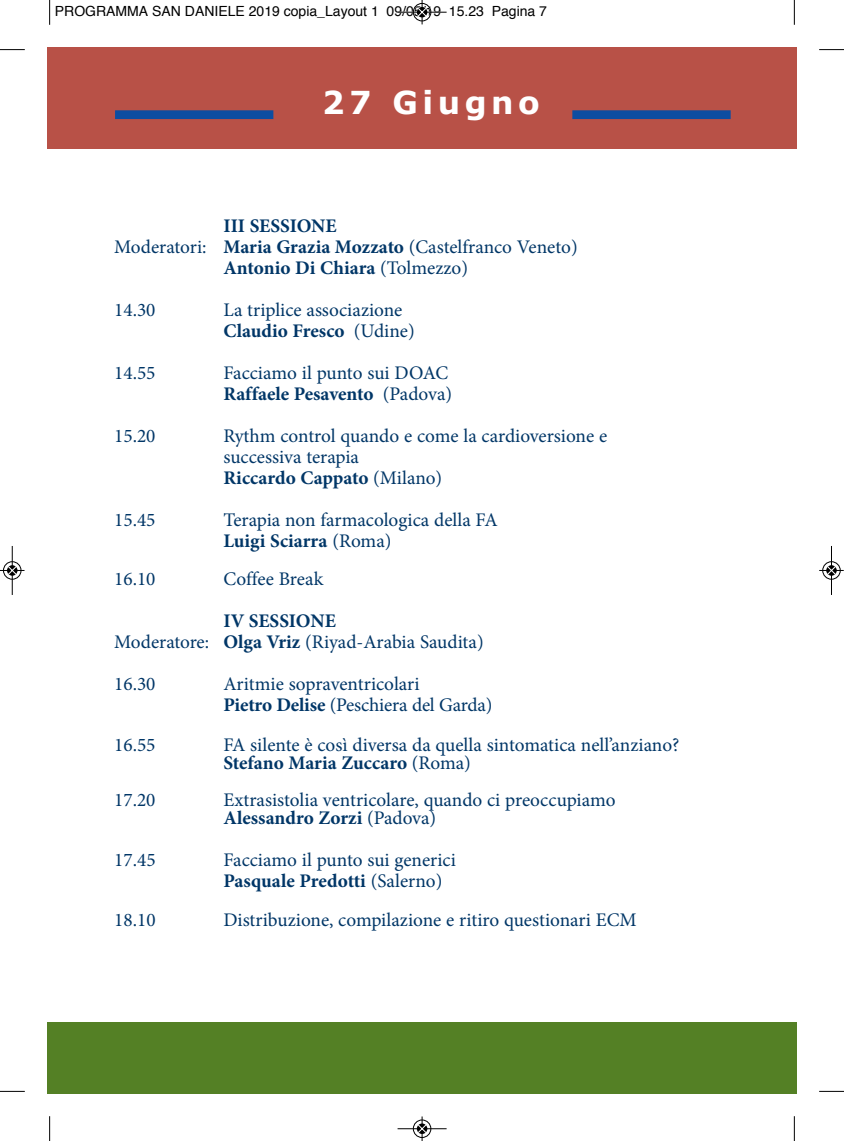
<style>
.page{position:relative;width:844px;height:1141px;background:#fff}
.page>*{position:absolute;margin:0;border:0;box-sizing:border-box;transform-origin:0 0}
.t1{font:700 31.5px "Verdana";letter-spacing:.14em;color:#fff}
.t2{font:19.25px/21px "Minion Pro";color:#003667}
.t3{font:700 19.25px "Minion Pro";color:#003667}
.t4{font:14px "Helvetica";color:#000}
.s1{font-weight:700}
.s2{font-weight:400}
</style>
<div class="page">
<div style="left:47px;top:47px;width:749px;height:102px;background:#b85147"></div>
<div style="left:47px;top:1022px;width:749px;height:72px;background:#548025"></div>
<div style="left:115px;top:110px;width:158px;height:9px;background:#0d4da1"></div>
<div style="left:572px;top:110px;width:158px;height:9px;background:#0d4da1"></div>
<svg style="left:49px;top:0;width:1px;height:25px"></svg>
<svg style="left:0;top:49px;width:25px;height:1px"></svg>
<svg style="left:793px;top:0;width:1px;height:25px"></svg>
<svg style="left:819px;top:49px;width:24px;height:1px"></svg>
<svg style="left:49px;top:1116px;width:1px;height:25px"></svg>
<svg style="left:0;top:1091px;width:25px;height:1px"></svg>
<svg style="left:793px;top:1116px;width:1px;height:25px"></svg>
<svg style="left:819px;top:1091px;width:24px;height:1px"></svg>
<div style="left:412px;top:3px;width:19px;height:19px;border:1px solid #fff;border-radius:50%"></div>
<hr style="left:397px;top:12px;width:49px;height:1px;background:#000">
<div style="left:413px;top:3px;width:18px;height:18px;border:1px solid #000;border-radius:50%"></div>
<svg style="left:417px;top:0;width:9px;height:24px"></svg>
<div style="left:412px;top:1119px;width:19px;height:19px;border:1px solid #fff;border-radius:50%"></div>
<hr style="left:397px;top:1128px;width:49px;height:1px;background:#000">
<div style="left:413px;top:1120px;width:18px;height:18px;border:1px solid #000;border-radius:50%"></div>
<svg style="left:417px;top:1116px;width:9px;height:25px"></svg>
<div style="left:3px;top:561px;width:19px;height:19px;border:1px solid #fff;border-radius:50%"></div>
<hr style="left:12px;top:546px;width:1px;height:49px;background:#000">
<div style="left:3px;top:561px;width:18px;height:18px;border:1px solid #000;border-radius:50%"></div>
<svg style="left:0;top:566px;width:24px;height:9px"></svg>
<div style="left:821px;top:561px;width:19px;height:19px;border:1px solid #fff;border-radius:50%"></div>
<hr style="left:831px;top:546px;width:1px;height:49px;background:#000">
<div style="left:822px;top:561px;width:18px;height:18px;border:1px solid #000;border-radius:50%"></div>
<svg style="left:819px;top:566px;width:24px;height:9px"></svg>
<p class="t4" style="left:55px;top:5px;width:493px">PROGRAMMA SAN DANIELE 2019 copia_Layout 1 09/05/19 15.23 Pagina 7</p>
<h1 class="t1" style="left:322px;top:82px;width:219px">27 Giugno</h1>
<p class="t3" style="left:223px;top:218px;width:115px">III SESSIONE</p>
<p class="t2" style="left:114px;top:238px;width:465px">Moderatori: <span class="s1">Maria Grazia Mozzato</span> (Castelfranco Veneto)</p>
<p class="t3" style="left:223px;top:260px;width:246px">Antonio Di Chiara <span class="s2">(Tolmezzo)</span></p>
<p class="t2" style="left:114px;top:301px;width:43px">14.30</p>
<p class="t2" style="left:223px;top:301px;width:193px">La triplice associazione<br><span class="s1">Claudio Fresco</span> (Udine)</p>
<p class="t2" style="left:114px;top:364px;width:43px">14.55</p>
<p class="t2" style="left:223px;top:364px;width:230px">Facciamo il punto sui DOAC<br><span class="s1">Raffaele Pesavento</span> (Padova)</p>
<p class="t2" style="left:114px;top:427px;width:43px">15.20</p>
<p class="t2" style="left:223px;top:427px;width:385px">Rythm control quando e come la cardioversione e successiva terapia<br><span class="s1">Riccardo Cappato</span> (Milano)</p>
<p class="t2" style="left:114px;top:511px;width:43px">15.45</p>
<p class="t2" style="left:223px;top:511px;width:276px">Terapia non farmacologica della FA<br><span class="s1">Luigi Sciarra</span> (Roma)</p>
<p class="t2" style="left:114px;top:570px;width:43px">16.10</p>
<p class="t2" style="left:223px;top:570px;width:101px">Coffee Break</p>
<p class="t2" style="left:114px;top:612px;width:371px;text-indent:109px"><span class="s1">IV SESSIONE<br></span>Moderatore: <span class="s1">Olga Vriz</span> (Riyad-Arabia Saudita)</p>
<p class="t2" style="left:114px;top:675px;width:43px">16.30</p>
<p class="t2" style="left:223px;top:675px;width:270px">Aritmie sopraventricolari<br><span class="s1">Pietro Delise</span> (Peschiera del Garda)</p>
<p class="t2" style="left:114px;top:736px;width:43px">16.55</p>
<p class="t2" style="left:223px;top:737px;width:457px;line-height:18.4px">FA silente è così diversa da quella sintomatica nell’anziano?<br><span class="s1">Stefano Maria Zuccaro</span> (Roma)</p>
<p class="t2" style="left:114px;top:791px;width:43px">17.20</p>
<p class="t2" style="left:223px;top:792px;width:393px;line-height:18.4px">Extrasistolia ventricolare, quando ci preoccupiamo<br><span class="s1">Alessandro Zorzi</span> (Padova)</p>
<p class="t2" style="left:114px;top:851px;width:43px">17.45</p>
<p class="t2" style="left:223px;top:851px;width:234px">Facciamo il punto sui generici<br><span class="s1">Pasquale Predotti</span> (Salerno)</p>
<p class="t2" style="left:114px;top:911px;width:43px">18.10</p>
<p class="t2" style="left:223px;top:911px;width:414px">Distribuzione, compilazione e ritiro questionari ECM</p>
</div>
